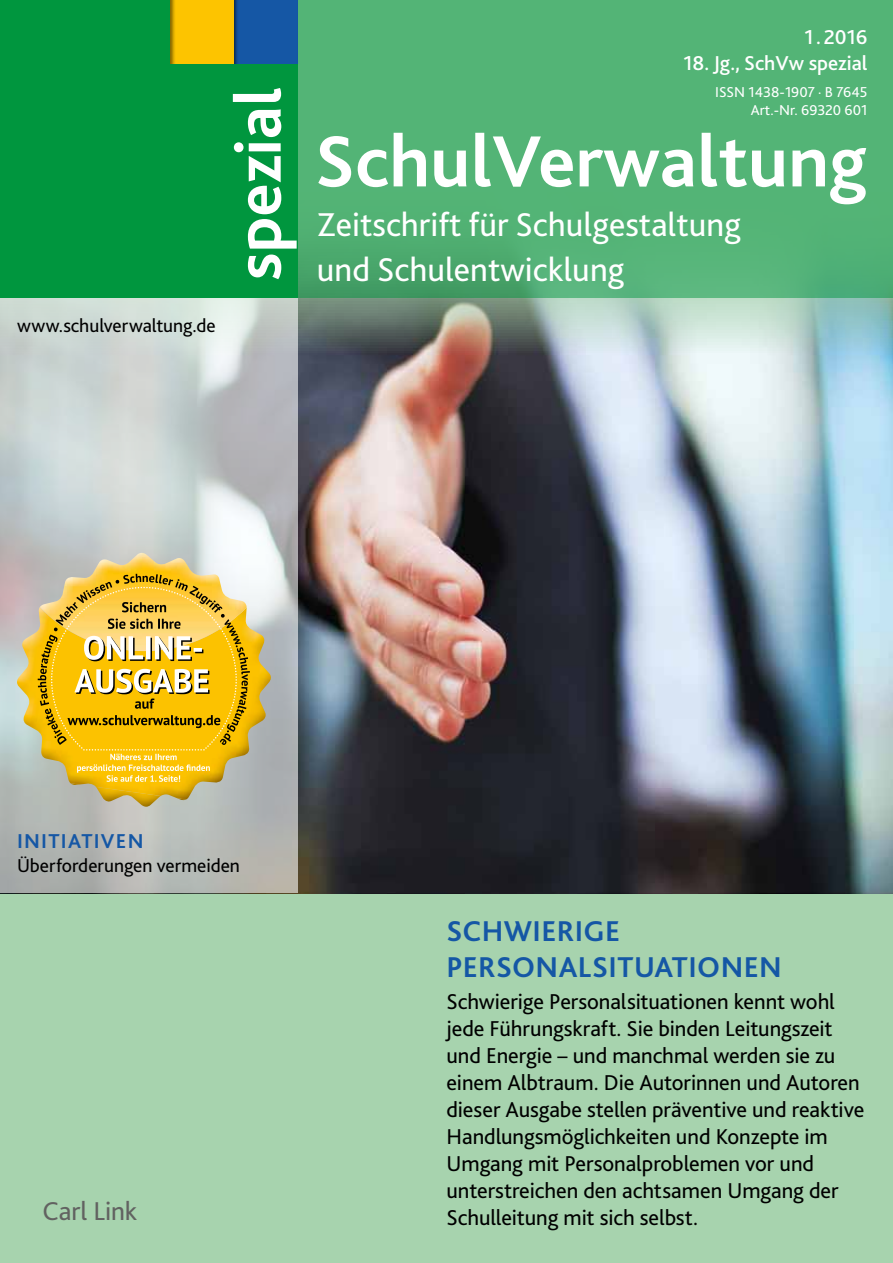
<style>
.page{position:relative;width:893px;height:1263px;background:#a7d3ae}
.page>*{position:absolute;margin:0;border:0;box-sizing:border-box;transform-origin:0 0}
.t1{font:700 75.75px "Bliss 2";color:#fff}
.t2{font:700 67.5px "Bliss 2";color:#fff}
.t3{font:34.5px/45px "Bliss 2";color:#fff}
.t4{font:700 30px/36px "Bliss 2";letter-spacing:.015em;color:#1557a5}
.t5{font:27px "Bliss 2";letter-spacing:-.005em;color:#626261}
.t6{font:22.5px/27px "Bliss 2";letter-spacing:-.005em;color:#000}
.t7{font:500 21px "Bliss 2";color:#fff}
.t8{font:700 21px "Bliss 2";letter-spacing:.06em;color:#1557a5}
.t9{font:19.5px "Bliss 2";color:#000}
.t10{font:15px/18px "Bliss 2";color:#fff;text-align:right}
</style>
<div class="page">
<img style="left:298px;top:298px;width:595px;height:595px">
<div style="left:298px;top:0;width:595px;height:298px;background:#53b476"></div>
<svg style="left:0;top:298px;width:298px;height:595px;background:#c4c8c4"></svg>
<div style="left:0;top:0;width:298px;height:298px;background:#00963e"></div>
<div style="left:169px;top:0;width:68px;height:64px;background:#000;opacity:.5"></div>
<div style="left:233px;top:0;width:67px;height:64px;background:#000;opacity:.6"></div>
<img style="left:71px;top:799px;width:115px;height:8px">
<img style="left:17px;top:611px;width:172px;height:188px">
<img style="left:40px;top:553px;width:102px;height:21px">
<svg style="left:38px;top:574px;width:212px;height:208px;background:#e4ba37"></svg>
<p class="t9" style="left:17px;top:314px;width:200px">www.schulverwaltung.de</p>
<h2 class="t2" style="left:216px;top:281px;width:195px;rotate:-90deg">spezial</h2>
<p class="t7" style="left:805px;top:24px;width:64px">1 .2016</p>
<p class="t7" style="left:683px;top:50px;width:185px">18. Jg., SchVw spezial</p>
<p class="t10" style="left:715px;top:82px;width:154px">ISSN 1438-1907 · B 7645<br>Art.-Nr. 69320 601</p>
<h1 class="t1" style="left:315px;top:114px;width:554px">SchulVerwaltung</h1>
<h3 class="t3" style="left:317px;top:201px;width:426px">Zeitschrift für Schulgestaltung und Schulentwicklung</h3>
<p class="t8" style="left:17px;top:828px;width:128px">INITIATIVEN</p>
<p class="t9" style="left:17px;top:853px;width:225px">Überforderungen vermeiden</p>
<p class="t5" style="left:43px;top:1194px;width:96px">Carl Link</p>
<h3 class="t4" style="left:446px;top:912px;width:337px">SCHWIERIGE<br>PERSONALSITUATIONEN</h3>
<p class="t6" style="left:446px;top:987px;width:419px">Schwierige Personalsituationen kennt wohl jede Führungskraft. Sie binden Leitungszeit und Energie – und manchmal werden sie zu einem Albtraum. Die Autorinnen und Autoren dieser Ausgabe stellen präventive und reaktive Handlungsmöglichkeiten und Konzepte im Umgang mit Personalproblemen vor und unterstreichen den achtsamen Umgang der Schulleitung mit sich selbst.</p>
</div>
